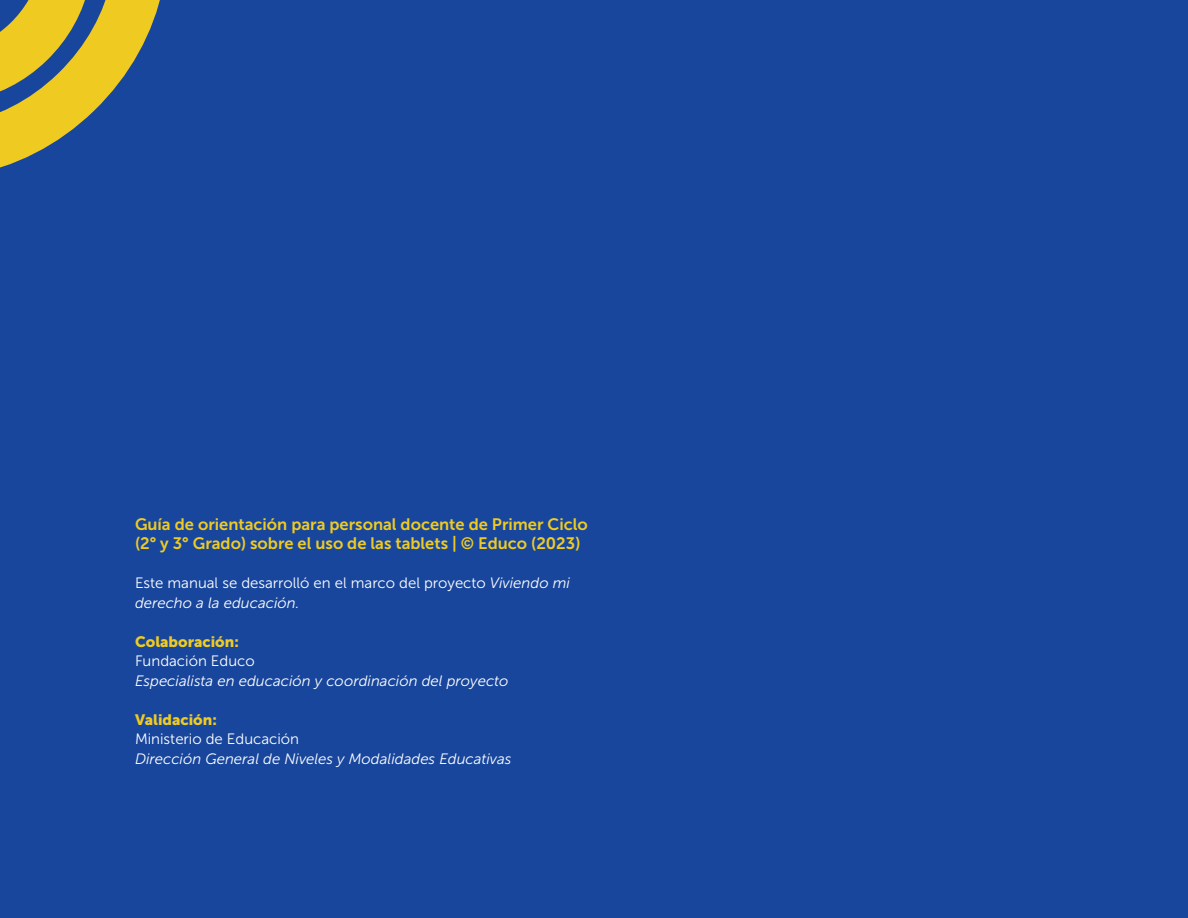
<style>
.page{position:relative;width:1188px;height:918px;background:#18469d}
.page>*{position:absolute;margin:0;border:0;box-sizing:border-box;transform-origin:0 0}
.PARRAFOS{font:16.5px/19.5px "Museo Sans 700";color:#efcb22}
.PARRAFOS-2{font:italic 15px/19.5px "Museo Sans 300";color:#fff}
.PARRAFOS-3{font:15px/19.5px "Museo Sans 300";color:#fff}
.s1{font-style:italic}
.s2{font-family:"Museo Sans 900";font-style:normal;color:#efcb22}
.s3{font-style:normal}
</style>
<div class="page">
<svg style="left:0;top:0;width:160px;height:168px"></svg>
<p class="PARRAFOS" style="left:135px;top:514px;width:454px">Guía de orientación para personal docente de Primer Ciclo (2° y 3° Grado) sobre el uso de las tablets | © Educo (2023)</p>
<p class="PARRAFOS-3" style="left:135px;top:573px;width:436px">Este manual se desarrolló en el marco del proyecto <span class="s1">Viviendo mi derecho a la educación.</span></p>
<p class="PARRAFOS-2" style="left:135px;top:632px;width:375px"><span class="s2">Colaboración:<br></span><span class="s3">Fundación Educo<br></span>Especialista en educación y coordinación del proyecto</p>
<p class="PARRAFOS-2" style="left:135px;top:710px;width:378px"><span class="s2">Validación:<br></span><span class="s3">Ministerio de Educación<br></span>Dirección General de Niveles y Modalidades Educativas</p>
</div>
